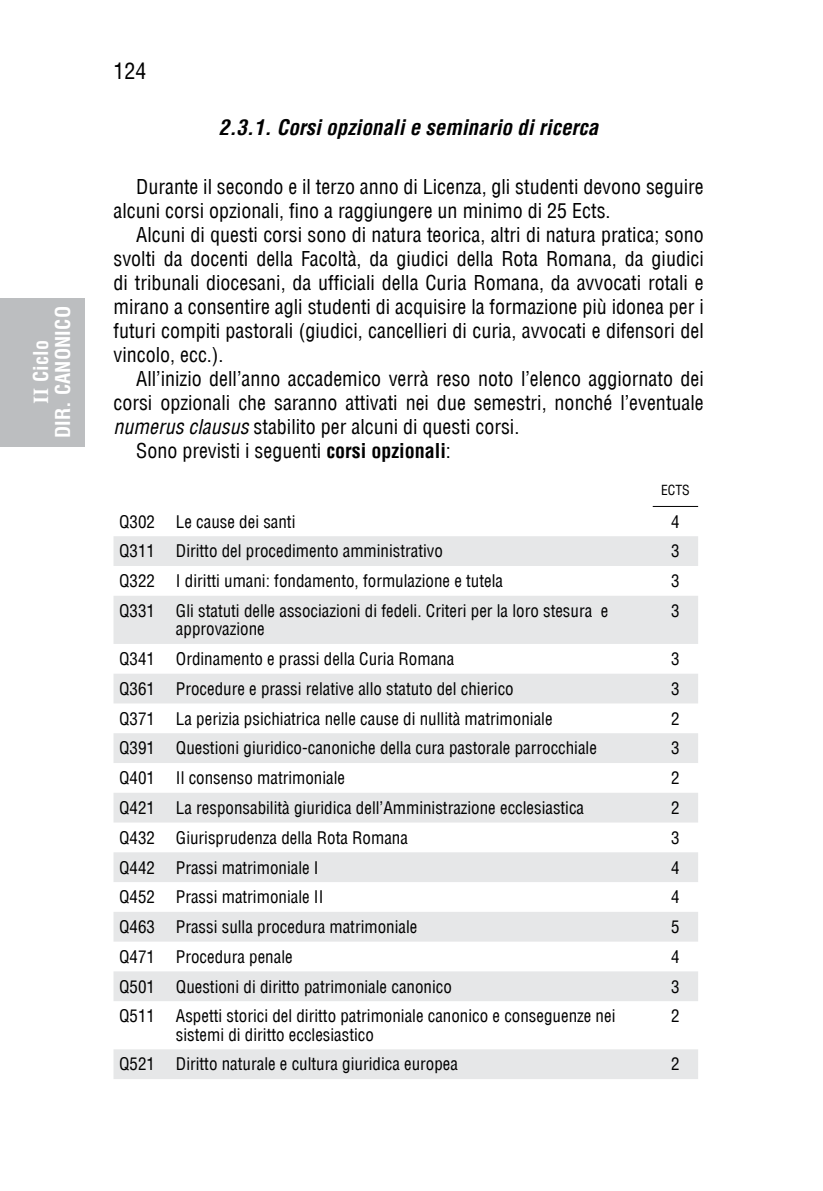
<style>
.page{position:relative;width:823px;height:1191px;background:#fff}
.page>*{position:absolute;margin:0;border:0;box-sizing:border-box;transform-origin:0 0}
.t1{font:condensed 22px "Helvetica LT";color:#000}
.t2{font:italic 700 condensed 21px "Helvetica LT";color:#000}
.t3{font:condensed 20px/24px "Helvetica LT";color:#000}
.t4{font:700 condensed 20px/22px "Helvetica LT";letter-spacing:.01em;color:#fff;text-align:center}
.t5{font:condensed 17px/18.4px "Helvetica LT";color:#000}
.t6{font:13.6px "Helvetica LT Condensed SC800";color:#000}
.s1{font-family:"Minion Pro";font-stretch:normal;font-size:22px}
.s2{font-style:italic}
.s3{font-weight:700}
</style>
<div class="page">
<div style="left:0;top:298px;width:85px;height:148px;background:#bcbec0"></div>
<svg style="left:113px;top:536px;width:584px;height:543px;fill:#e6e7e8"></svg>
<hr style="left:652px;top:506px;width:45px;height:1px;background:#000">
<p class="t4" style="left:30px;top:438px;width:133px;rotate:-90deg"><span class="s1">II</span> Ciclo<br>DIR. CANONICO</p>
<p class="t1" style="left:113px;top:57px;width:34px">124</p>
<p class="t2" style="left:219px;top:114px;width:381px">2.3.1. Corsi opzionali e seminario di ricerca</p>
<p class="t3" style="left:113px;top:175px;width:591px;text-indent:23px">Durante il secondo e il terzo anno di Licenza, gli studenti devono seguire alcuni corsi opzionali, fino a raggiungere un minimo di 25 Ects.</p>
<p class="t3" style="left:113px;top:223px;width:591px;text-align:justify;text-indent:23px">Alcuni di questi corsi sono di natura teorica, altri di natura pratica; sono svolti da docenti della Facoltà, da giudici della Rota Romana, da giudici di tribunali diocesani, da ufficiali della Curia Romana, da avvocati rotali e mirano a consentire agli studenti di acquisire la formazione più idonea per i futuri compiti pastorali (giudici, cancellieri di curia, avvocati e difensori del vincolo, ecc.).</p>
<p class="t3" style="left:136px;top:367px;width:568px">All’inizio dell’anno accademico verrà reso noto l’elenco aggiornato dei</p>
<p class="t3" style="left:113px;top:391px;width:591px">corsi opzionali che saranno attivati nei due semestri, nonché l’eventuale</p>
<p class="t3" style="left:113px;top:415px;width:407px"><span class="s2">numerus clausus</span> stabilito per alcuni di questi corsi.</p>
<p class="t3" style="left:136px;top:439px;width:316px">Sono previsti i seguenti <span class="s3">corsi opzionali</span>:</p>
<p class="t6" style="left:660px;top:482px;width:30px">ECTS</p>
<p class="t5" style="left:119px;top:512px;width:178px">Q302 Le cause dei santi</p>
<p class="t5" style="left:670px;top:512px;width:10px">4</p>
<p class="t5" style="left:119px;top:542px;width:325px">Q311 Diritto del procedimento amministrativo</p>
<p class="t5" style="left:670px;top:542px;width:10px">3</p>
<p class="t5" style="left:119px;top:572px;width:385px">Q322 I diritti umani: fondamento, formulazione e tutela</p>
<p class="t5" style="left:670px;top:572px;width:10px">3</p>
<p class="t5" style="left:176px;top:601px;width:433px;text-indent:-57px">Q331 Gli statuti delle associazioni di fedeli. Criteri per la loro stesura e approvazione</p>
<p class="t5" style="left:670px;top:601px;width:10px">3</p>
<p class="t5" style="left:119px;top:649px;width:336px">Q341 Ordinamento e prassi della Curia Romana</p>
<p class="t5" style="left:670px;top:649px;width:10px">3</p>
<p class="t5" style="left:119px;top:679px;width:396px">Q361 Procedure e prassi relative allo statuto del chierico</p>
<p class="t5" style="left:670px;top:679px;width:10px">3</p>
<p class="t5" style="left:119px;top:709px;width:434px">Q371 La perizia psichiatrica nelle cause di nullità matrimoniale</p>
<p class="t5" style="left:670px;top:709px;width:10px">2</p>
<p class="t5" style="left:119px;top:739px;width:479px">Q391 Questioni giuridico-canoniche della cura pastorale parrocchiale</p>
<p class="t5" style="left:670px;top:739px;width:10px">3</p>
<p class="t5" style="left:119px;top:768px;width:227px">Q401 Il consenso matrimoniale</p>
<p class="t5" style="left:670px;top:768px;width:10px">2</p>
<p class="t5" style="left:119px;top:798px;width:466px">Q421 La responsabilità giuridica dell’Amministrazione ecclesiastica</p>
<p class="t5" style="left:670px;top:798px;width:10px">2</p>
<p class="t5" style="left:119px;top:828px;width:290px">Q432 Giurisprudenza della Rota Romana</p>
<p class="t5" style="left:670px;top:828px;width:10px">3</p>
<p class="t5" style="left:119px;top:858px;width:201px">Q442 Prassi matrimoniale I</p>
<p class="t5" style="left:670px;top:858px;width:10px">4</p>
<p class="t5" style="left:119px;top:887px;width:205px">Q452 Prassi matrimoniale II</p>
<p class="t5" style="left:670px;top:887px;width:10px">4</p>
<p class="t5" style="left:119px;top:917px;width:299px">Q463 Prassi sulla procedura matrimoniale</p>
<p class="t5" style="left:670px;top:917px;width:10px">5</p>
<p class="t5" style="left:119px;top:947px;width:175px">Q471 Procedura penale</p>
<p class="t5" style="left:670px;top:947px;width:10px">4</p>
<p class="t5" style="left:119px;top:977px;width:334px">Q501 Questioni di diritto patrimoniale canonico</p>
<p class="t5" style="left:670px;top:977px;width:10px">3</p>
<p class="t5" style="left:176px;top:1006px;width:441px;text-indent:-57px">Q511 Aspetti storici del diritto patrimoniale canonico e conseguenze nei sistemi di diritto ecclesiastico</p>
<p class="t5" style="left:670px;top:1006px;width:10px">2</p>
<p class="t5" style="left:119px;top:1055px;width:340px">Q521 Diritto naturale e cultura giuridica europea</p>
<p class="t5" style="left:670px;top:1055px;width:10px">2</p>
</div>
